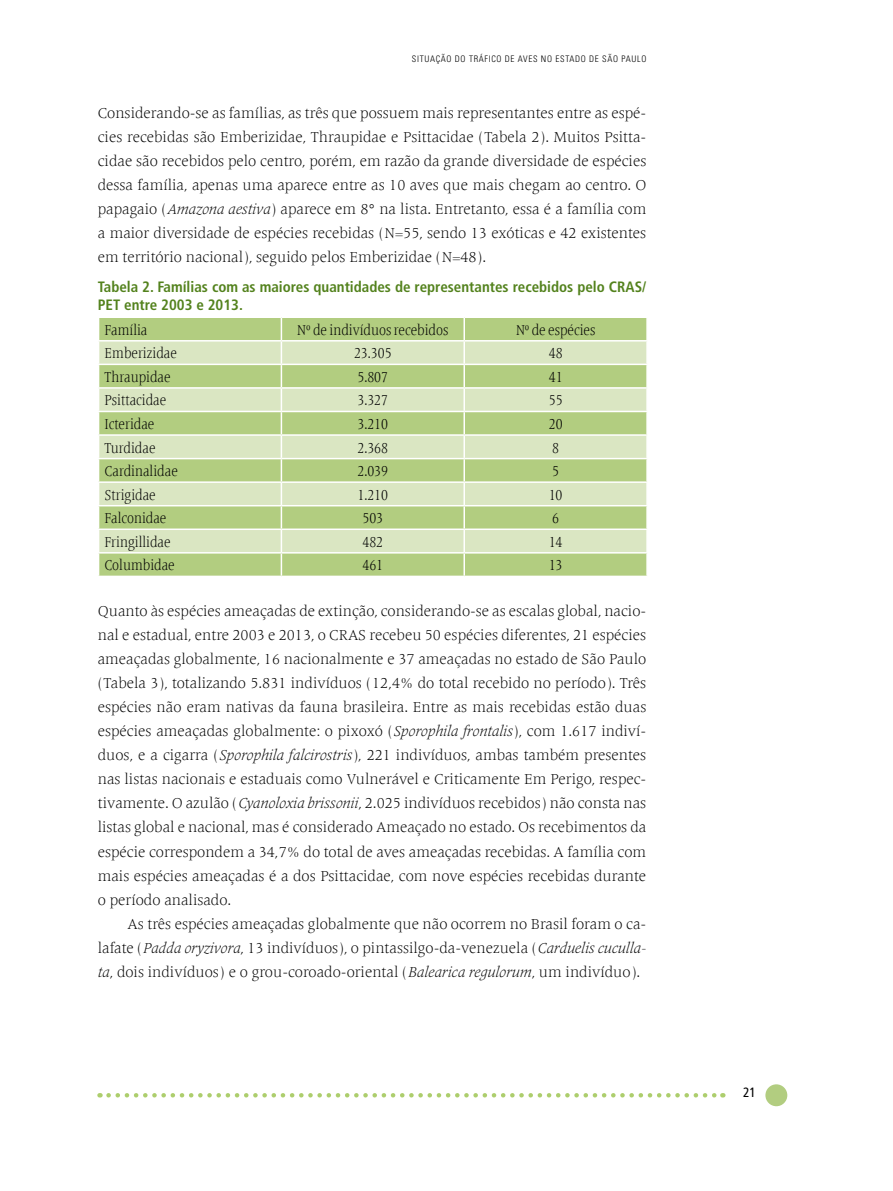
<style>
.page{position:relative;width:893px;height:1191px;background:#fff}
.page>*{position:absolute;margin:0;border:0;box-sizing:border-box;transform-origin:0 0}
.t1{font:300 15px/24px "Frutiger Serif LTW01";color:#000;text-align:justify}
.t2{font:300 condensed 15px "Frutiger Serif LTW01";color:#000}
.t3{font:700 condensed 15px/18px "Frutiger LT Std";color:#53821d}
.t4{font:condensed 13.5px "Frutiger LT Std";color:#000}
.t5{font:300 condensed 9px "Univers LT Std";letter-spacing:.075em;color:#000}
.s1{font-style:italic}
</style>
<div class="page">
<svg style="left:109px;top:1093px;width:614px;height:4px"></svg>
<div style="left:765px;top:1084px;width:22px;height:22px;background:#b2cd80;border-radius:50%"></div>
<div style="left:99px;top:318px;width:547px;height:257px;background:#b2cd80"></div>
<svg style="left:99px;top:341px;width:547px;height:211px;background:#c8dba5"></svg>
<hr style="left:463px;top:318px;width:2px;height:22px;background:#fff">
<hr style="left:98px;top:340px;width:183px;height:1px;background:#fff">
<hr style="left:281px;top:340px;width:183px;height:1px;background:#fff">
<hr style="left:464px;top:340px;width:184px;height:1px;background:#fff">
<hr style="left:463px;top:341px;width:2px;height:22px;background:#fff">
<hr style="left:98px;top:363px;width:183px;height:2px;background:#fff">
<hr style="left:281px;top:363px;width:183px;height:2px;background:#fff">
<hr style="left:464px;top:363px;width:184px;height:2px;background:#fff">
<hr style="left:463px;top:365px;width:2px;height:22px;background:#fff">
<hr style="left:98px;top:387px;width:183px;height:2px;background:#fff">
<hr style="left:281px;top:387px;width:183px;height:2px;background:#fff">
<hr style="left:464px;top:387px;width:184px;height:2px;background:#fff">
<hr style="left:463px;top:389px;width:2px;height:22px;background:#fff">
<hr style="left:98px;top:411px;width:183px;height:1px;background:#fff">
<hr style="left:281px;top:411px;width:183px;height:1px;background:#fff">
<hr style="left:464px;top:411px;width:184px;height:1px;background:#fff">
<hr style="left:463px;top:412px;width:2px;height:22px;background:#fff">
<hr style="left:98px;top:434px;width:183px;height:2px;background:#fff">
<hr style="left:281px;top:434px;width:183px;height:2px;background:#fff">
<hr style="left:464px;top:434px;width:184px;height:2px;background:#fff">
<hr style="left:463px;top:436px;width:2px;height:22px;background:#fff">
<hr style="left:98px;top:458px;width:183px;height:1px;background:#fff">
<hr style="left:281px;top:458px;width:183px;height:1px;background:#fff">
<hr style="left:464px;top:458px;width:184px;height:1px;background:#fff">
<hr style="left:463px;top:459px;width:2px;height:22px;background:#fff">
<hr style="left:98px;top:481px;width:183px;height:2px;background:#fff">
<hr style="left:281px;top:481px;width:183px;height:2px;background:#fff">
<hr style="left:464px;top:481px;width:184px;height:2px;background:#fff">
<hr style="left:463px;top:483px;width:2px;height:22px;background:#fff">
<hr style="left:98px;top:505px;width:183px;height:1px;background:#fff">
<hr style="left:281px;top:505px;width:183px;height:1px;background:#fff">
<hr style="left:464px;top:505px;width:184px;height:1px;background:#fff">
<hr style="left:463px;top:506px;width:2px;height:22px;background:#fff">
<hr style="left:98px;top:528px;width:183px;height:2px;background:#fff">
<hr style="left:281px;top:528px;width:183px;height:2px;background:#fff">
<hr style="left:464px;top:528px;width:184px;height:2px;background:#fff">
<hr style="left:463px;top:530px;width:2px;height:22px;background:#fff">
<hr style="left:98px;top:552px;width:183px;height:1px;background:#fff">
<hr style="left:281px;top:552px;width:183px;height:1px;background:#fff">
<svg style="left:281px;top:318px;width:1px;height:257px"></svg>
<hr style="left:464px;top:552px;width:184px;height:1px;background:#fff">
<hr style="left:463px;top:553px;width:2px;height:22px;background:#fff">
<p class="t5" style="left:412px;top:53px;width:236px">SITUAÇÃO DO TRÁFICO DE AVES NO ESTADO DE SÃO PAULO</p>
<p class="t1" style="left:98px;top:101px;width:550px">Considerando-se as famílias, as três que possuem mais representantes entre as espé&shy;cies recebidas são Emberizidae, Thraupidae e Psittacidae (Tabela 2). Muitos Psitta&shy;cidae são recebidos pelo centro, porém, em razão da grande diversidade de espécies dessa família, apenas uma aparece entre as 10 aves que mais chegam ao centro. O papagaio (<span class="s1">Amazona aestiva</span>) aparece em 8° na lista. Entretanto, essa é a família com a maior diversidade de espécies recebidas (N=55, sendo 13 exóticas e 42 existentes em território nacional), seguido pelos Emberizidae (N=48).</p>
<p class="t3" style="left:98px;top:278px;width:550px">Tabela 2. Famílias com as maiores quantidades de representantes recebidos pelo CRAS/<br>PET entre 2003 e 2013.</p>
<p class="t2" style="left:105px;top:321px;width:45px">Família</p>
<p class="t2" style="left:297px;top:321px;width:153px">Nº de indivíduos recebidos</p>
<p class="t2" style="left:516px;top:321px;width:81px">Nº de espécies</p>
<p class="t2" style="left:105px;top:345px;width:74px">Emberizidae</p>
<p class="t2" style="left:354px;top:345px;width:39px">23.305</p>
<p class="t2" style="left:549px;top:345px;width:15px">48</p>
<p class="t2" style="left:105px;top:368px;width:68px">Thraupidae</p>
<p class="t2" style="left:357px;top:368px;width:32px">5.807</p>
<p class="t2" style="left:549px;top:368px;width:15px">41</p>
<p class="t2" style="left:105px;top:392px;width:63px">Psittacidae</p>
<p class="t2" style="left:357px;top:392px;width:32px">3.327</p>
<p class="t2" style="left:549px;top:392px;width:15px">55</p>
<p class="t2" style="left:105px;top:415px;width:51px">Icteridae</p>
<p class="t2" style="left:357px;top:415px;width:32px">3.210</p>
<p class="t2" style="left:549px;top:415px;width:15px">20</p>
<p class="t2" style="left:105px;top:439px;width:52px">Turdidae</p>
<p class="t2" style="left:357px;top:439px;width:32px">2.368</p>
<p class="t2" style="left:552px;top:439px;width:8px">8</p>
<p class="t2" style="left:105px;top:462px;width:75px">Cardinalidae</p>
<p class="t2" style="left:357px;top:462px;width:32px">2.039</p>
<p class="t2" style="left:552px;top:462px;width:8px">5</p>
<p class="t2" style="left:105px;top:486px;width:53px">Strigidae</p>
<p class="t2" style="left:357px;top:486px;width:32px">1.210</p>
<p class="t2" style="left:549px;top:486px;width:15px">10</p>
<p class="t2" style="left:105px;top:510px;width:63px">Falconidae</p>
<p class="t2" style="left:362px;top:510px;width:22px">503</p>
<p class="t2" style="left:552px;top:510px;width:8px">6</p>
<p class="t2" style="left:105px;top:533px;width:68px">Fringillidae</p>
<p class="t2" style="left:362px;top:533px;width:22px">482</p>
<p class="t2" style="left:549px;top:533px;width:15px">14</p>
<p class="t2" style="left:105px;top:557px;width:72px">Columbidae</p>
<p class="t2" style="left:362px;top:557px;width:22px">461</p>
<p class="t2" style="left:549px;top:557px;width:15px">13</p>
<p class="t1" style="left:98px;top:599px;width:550px">Quanto às espécies ameaçadas de extinção, considerando-se as escalas global, nacio&shy;nal e estadual, entre 2003 e 2013, o CRAS recebeu 50 espécies diferentes, 21 espécies ameaçadas globalmente, 16 nacionalmente e 37 ameaçadas no estado de São Paulo (Tabela 3), totalizando 5.831 indivíduos (12,4% do total recebido no período). Três espécies não eram nativas da fauna brasileira. Entre as mais recebidas estão duas espécies ameaçadas globalmente: o pixoxó (<span class="s1">Sporophila frontalis</span>), com 1.617 indiví&shy;duos, e a cigarra (<span class="s1">Sporophila falcirostris</span>), 221 indivíduos, ambas também presentes nas listas nacionais e estaduais como Vulnerável e Criticamente Em Perigo, respec&shy;tivamente. O azulão (<span class="s1">Cyanoloxia brissonii</span>, 2.025 indivíduos recebidos) não consta nas listas global e nacional, mas é considerado Ameaçado no estado. Os recebimentos da espécie correspondem a 34,7% do total de aves ameaçadas recebidas. A família com mais espécies ameaçadas é a dos Psittacidae, com nove espécies recebidas durante o período analisado.</p>
<p class="t1" style="left:98px;top:911px;width:550px;text-indent:30px">As três espécies ameaçadas globalmente que não ocorrem no Brasil foram o ca&shy;lafate (<span class="s1">Padda oryzivora</span>, 13 indivíduos), o pintassilgo-da-venezuela (<span class="s1">Carduelis cuculla&shy;ta</span>, dois indivíduos) e o grou-coroado-oriental (<span class="s1">Balearica regulorum</span>, um indivíduo).</p>
<p class="t4" style="left:743px;top:1084px;width:14px">21</p>
</div>
